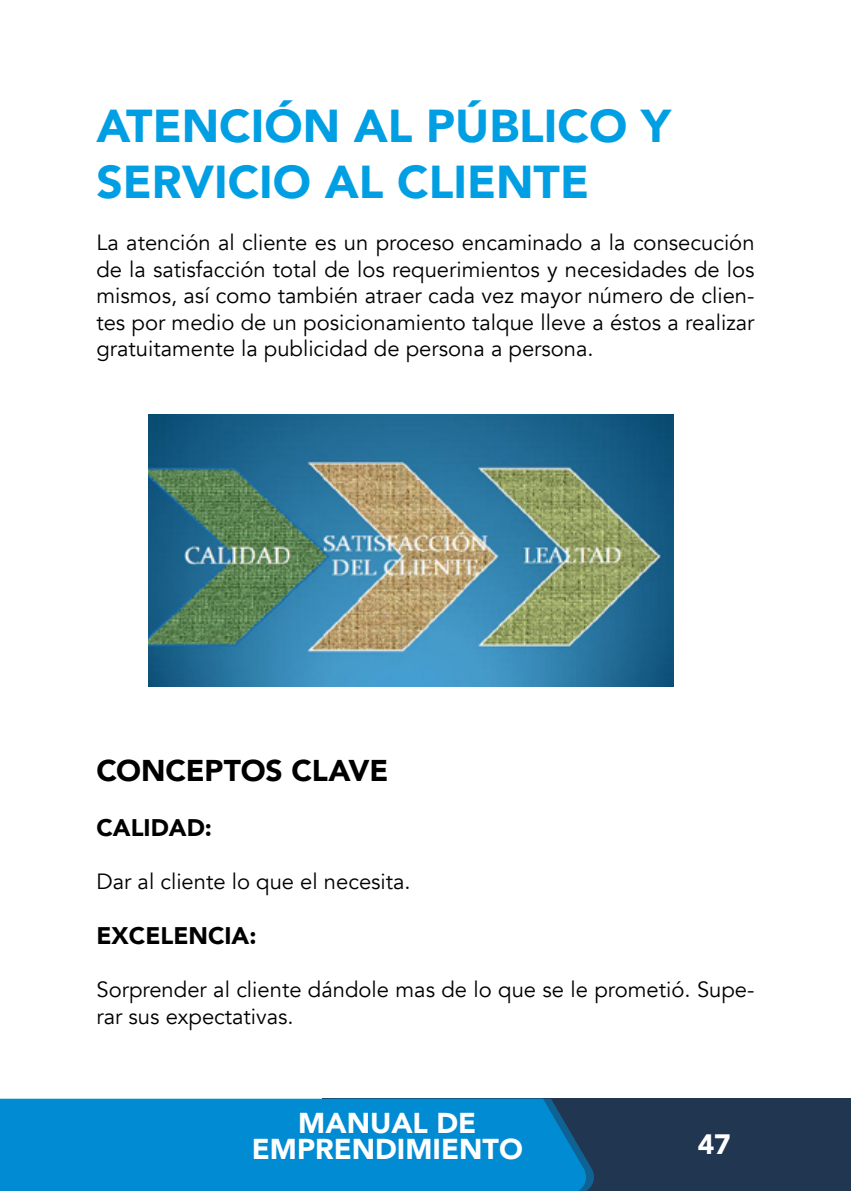
<style>
.page{position:relative;width:851px;height:1191px;background:#fff}
.page>*{position:absolute;margin:0;border:0;box-sizing:border-box;transform-origin:0 0}
.t1{font:900 46px/55.2px "Avenir";color:#009fe3}
.t2{font:900 30px "Avenir";letter-spacing:-.01em;color:#000}
.t3{font:900 28.6px/26.2px "Avenir";color:#fff;text-align:center}
.t4{font:900 28px "Avenir";color:#fff}
.t5{font:900 24px "Avenir";color:#000}
.t6{font:22px/26.4px "Avenir";color:#000;text-align:justify}
</style>
<div class="page">
<div style="left:322px;top:1098px;width:528px;height:93px;background:#213650"></div>
<div style="left:1px;top:1098px;width:589px;height:93px;background:#008bd2"></div>
<img style="left:0;top:0;width:1px;height:1191px">
<img style="left:149px;top:414px;width:524px;height:272px">
<h1 class="t1" style="left:96px;top:98px;width:576px">ATENCIÓN AL PÚBLICO Y<br>SERVICIO AL CLIENTE</h1>
<p class="t6" style="left:96px;top:230px;width:659px">La atención al cliente es un proceso encaminado a la consecución de la satisfacción total de los requerimientos y necesidades de los mismos, así como también atraer cada vez mayor número de clien&shy;tes por medio de un posicionamiento talque lleve a éstos a realizar gratuitamente la publicidad de persona a persona.</p>
<h2 class="t2" style="left:96px;top:745px;width:293px">CONCEPTOS CLAVE</h2>
<p class="t5" style="left:96px;top:807px;width:117px">CALIDAD:</p>
<p class="t6" style="left:96px;top:868px;width:316px">Dar al cliente lo que el necesita.</p>
<p class="t5" style="left:96px;top:915px;width:162px">EXCELENCIA:</p>
<p class="t6" style="left:96px;top:976px;width:659px">Sorprender al cliente dándole mas de lo que se le prometió. Supe&shy;rar sus expectativas.</p>
<h3 class="t3" style="left:252px;top:1109px;width:272px">MANUAL DE<br>EMPRENDIMIENTO</h3>
<p class="t4" style="left:697px;top:1120px;width:35px">47</p>
</div>
